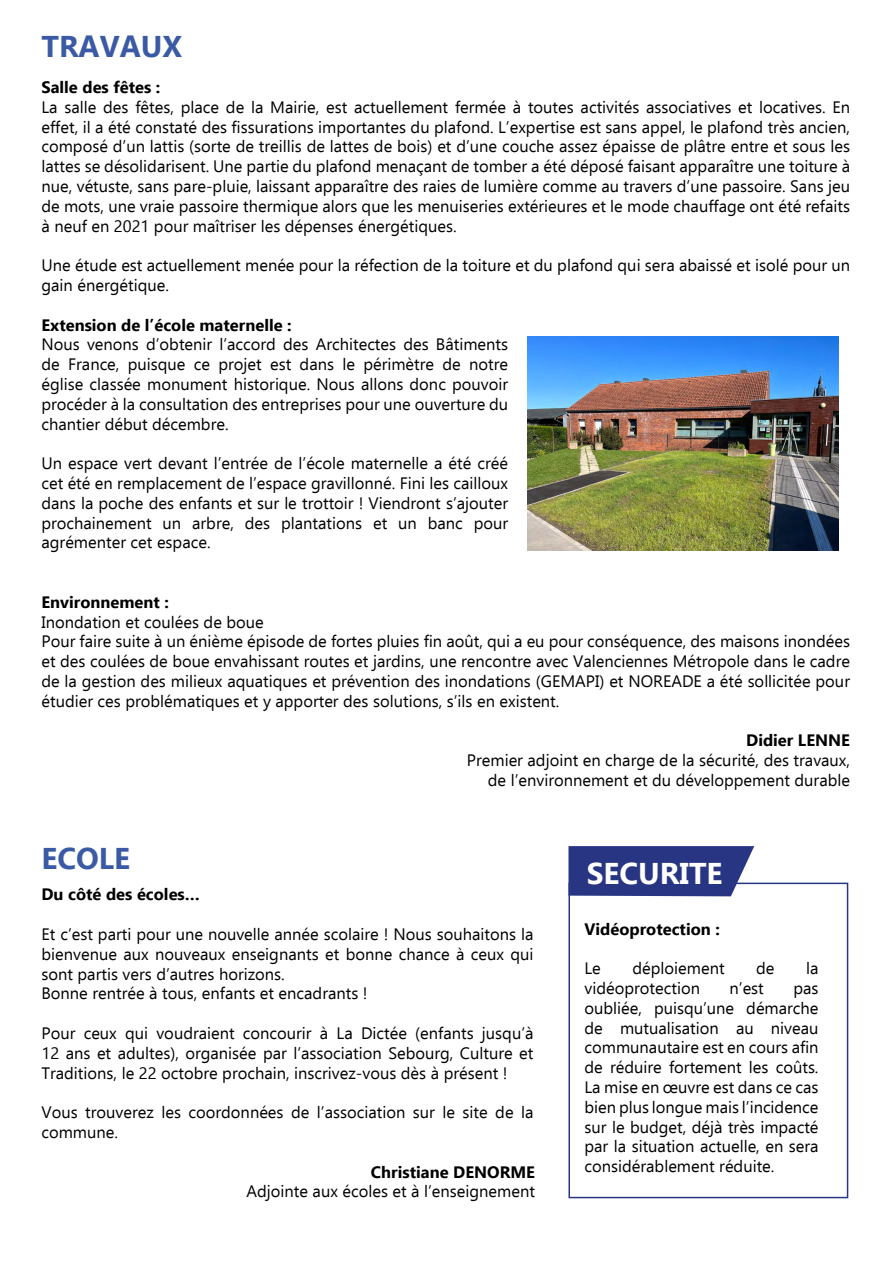
<style>
.page{position:relative;width:893px;height:1263px;background:#fff}
.page>*{position:absolute;margin:0;border:0;box-sizing:border-box;transform-origin:0 0}
.t1{font:700 30px "Ebrima";color:#3b5aa5}
.t2{font:700 30px "Ebrima";color:#fff}
.t3{font:16.5px/19.8px "Ebrima";color:#000;text-align:justify}
.t4{font:700 16.5px "Ebrima";color:#000}
</style>
<div class="page">
<div style="left:568px;top:883px;width:280px;height:315px;border:2px solid #283583"></div>
<svg style="left:568px;top:846px;width:186px;height:50px;background:#35418a"></svg>
<img style="left:527px;top:336px;width:312px;height:215px">
<h1 class="t1" style="left:41px;top:23px;width:142px">TRAVAUX</h1>
<p class="t4" style="left:41px;top:74px;width:120px">Salle des fêtes :</p>
<p class="t3" style="left:41px;top:97px;width:810px">La salle des fêtes, place de la Mairie, est actuellement fermée à toutes activités associatives et locatives. En effet, il a été constaté des fissurations importantes du plafond. L’expertise est sans appel, le plafond très ancien, composé d’un lattis (sorte de treillis de lattes de bois) et d’une couche assez épaisse de plâtre entre et sous les lattes se désolidarisent. Une partie du plafond menaçant de tomber a été déposé faisant apparaître une toiture à nue, vétuste, sans pare-pluie, laissant apparaître des raies de lumière comme au travers d’une passoire. Sans jeu de mots, une vraie passoire thermique alors que les menuiseries extérieures et le mode chauffage ont été refaits à neuf en 2021 pour maîtriser les dépenses énergétiques.</p>
<p class="t3" style="left:41px;top:255px;width:810px">Une étude est actuellement menée pour la réfection de la toiture et du plafond qui sera abaissé et isolé pour un gain énergétique.</p>
<p class="t4" style="left:41px;top:312px;width:252px">Extension de l’école maternelle :</p>
<p class="t3" style="left:41px;top:334px;width:468px">Nous venons d’obtenir l’accord des Architectes des Bâtiments de France, puisque ce projet est dans le périmètre de notre église classée monument historique. Nous allons donc pouvoir procéder à la consultation des entreprises pour une ouverture du chantier début décembre.</p>
<p class="t3" style="left:41px;top:453px;width:468px">Un espace vert devant l’entrée de l’école maternelle a été créé cet été en remplacement de l’espace gravillonné. Fini les cailloux dans la poche des enfants et sur le trottoir ! Viendront s’ajouter prochainement un arbre, des plantations et un banc pour agrémenter cet espace.</p>
<p class="t4" style="left:41px;top:589px;width:129px">Environnement :</p>
<p class="t3" style="left:41px;top:611px;width:810px;text-align:left">Inondation et coulées de boue<br>Pour faire suite à un énième épisode de fortes pluies fin août, qui a eu pour conséquence, des maisons inondées et des coulées de boue envahissant routes et jardins, une rencontre avec Valenciennes Métropole dans le cadre de la gestion des milieux aquatiques et prévention des inondations (GEMAPI) et NOREADE a été sollicitée pour étudier ces problématiques et y apporter des solutions, s’ils en existent.</p>
<p class="t4" style="left:746px;top:728px;width:105px">Didier LENNE</p>
<p class="t3" style="left:467px;top:750px;width:385px;text-align:right">Premier adjoint en charge de la sécurité, des travaux, de l’environnement et du développement durable</p>
<h1 class="t1" style="left:41px;top:835px;width:90px">ECOLE</h1>
<p class="t4" style="left:41px;top:881px;width:160px">Du côté des écoles…</p>
<p class="t3" style="left:41px;top:924px;width:494px;text-align:left">Et c’est parti pour une nouvelle année scolaire ! Nous souhaitons la bienvenue aux nouveaux enseignants et bonne chance à ceux qui sont partis vers d’autres horizons.<br>Bonne rentrée à tous, enfants et encadrants !</p>
<p class="t3" style="left:41px;top:1023px;width:494px">Pour ceux qui voudraient concourir à La Dictée (enfants jusqu’à 12 ans et adultes), organisée par l’association Sebourg, Culture et Traditions, le 22 octobre prochain, inscrivez-vous dès à présent !</p>
<p class="t3" style="left:41px;top:1102px;width:494px">Vous trouverez les coordonnées de l’association sur le site de la commune.</p>
<p class="t4" style="left:371px;top:1159px;width:166px">Christiane DENORME</p>
<p class="t3" style="left:247px;top:1181px;width:290px">Adjointe aux écoles et à l’enseignement</p>
<h1 class="t2" style="left:587px;top:849px;width:137px">SECURITE</h1>
<p class="t4" style="left:584px;top:916px;width:137px">Vidéoprotection :</p>
<p class="t3" style="left:584px;top:958px;width:18px">Le</p>
<p class="t3" style="left:632px;top:958px;width:94px">déploiement</p>
<p class="t3" style="left:756px;top:958px;width:20px">de</p>
<p class="t3" style="left:806px;top:958px;width:14px">la</p>
<p class="t3" style="left:584px;top:978px;width:117px">vidéoprotection</p>
<p class="t3" style="left:730px;top:978px;width:36px">n’est</p>
<p class="t3" style="left:584px;top:978px;width:236px;text-indent:209px">pas oubliée, puisqu’une démarche de mutualisation au niveau communautaire est en cours afin de réduire fortement les coûts.<br>La mise en œuvre est dans ce cas bien plus longue mais l’incidence sur le budget, déjà très impacté par la situation actuelle, en sera considérablement réduite.</p>
</div>
